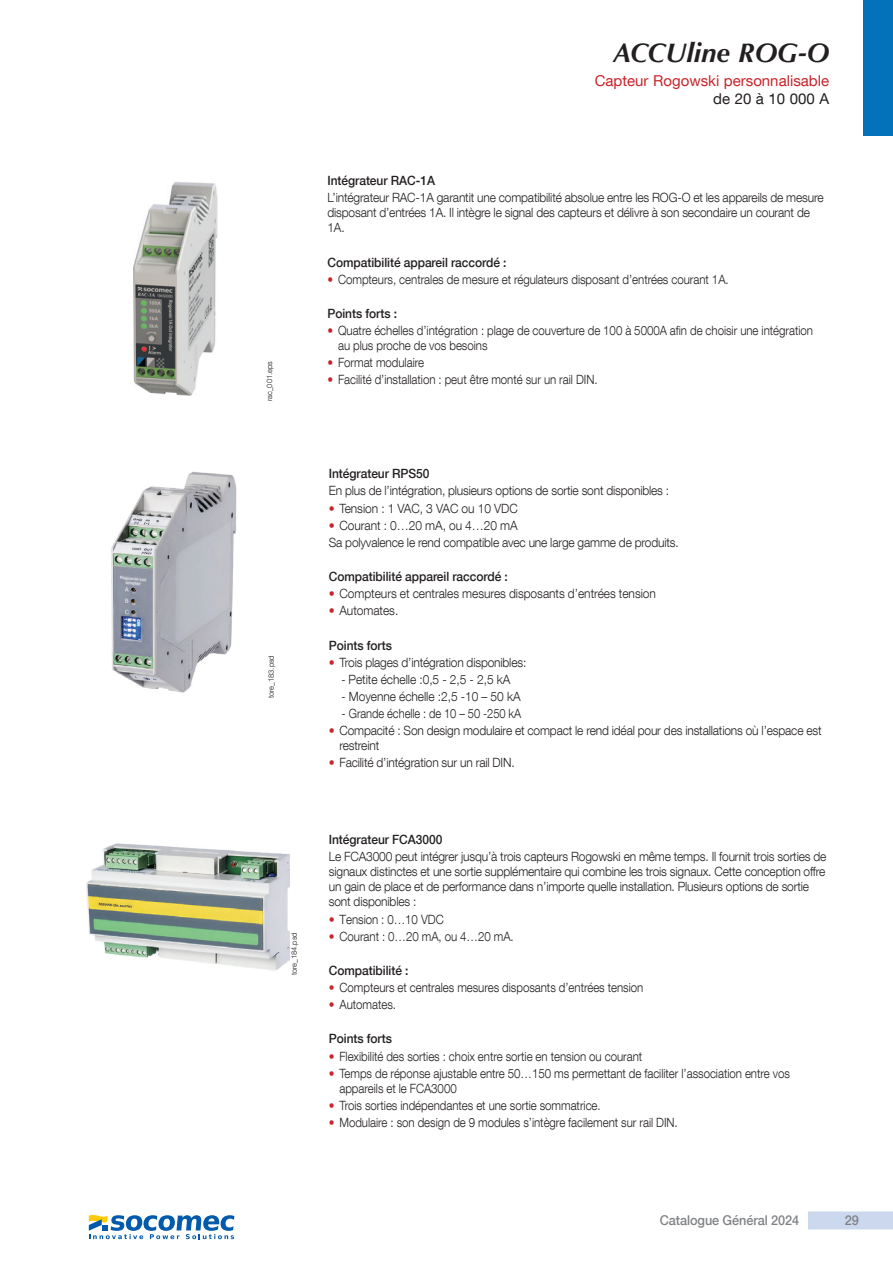
<style>
.page{position:relative;width:893px;height:1263px;background:#fff}
.page>*{position:absolute;margin:0;border:0;box-sizing:border-box;transform-origin:0 0}
.t1{font:italic 700 27px "Optima LT Std";color:#231f20}
.t2{font:15px "Helvetica Neue LT Com";color:#c8242b}
.t3{font:15px "Helvetica Neue LT Com";color:#231f20}
.t4{font:500 13.5px "Helvetica Neue LT Com";letter-spacing:-.005em;color:#808285;scale:.94 1}
.texte_light_8_5pt{font:300 12.75px/15px "Helvetica Neue LT Com";letter-spacing:-.015em;color:#231f20;scale:.94 1}
.texte_light_8_5pt-2{font:300 12.75px/15px "Helvetica Neue LT Com";letter-spacing:-.015em;color:#231f20;scale:.9 1}
.Texte_medium_8_5{font:500 12.75px "Helvetica Neue LT Com";letter-spacing:-.005em;color:#231f20;scale:.94 1}
.texte_puce_light{font:300 12.75px "Helvetica Neue LT Com";letter-spacing:-.005em;color:#231f20;scale:.9 1}
.texte_puce_light-2{font:300 12.75px "Helvetica Neue LT Com";letter-spacing:-.005em;color:#231f20;scale:.87 1}
.reference{font:300 7.5px "Helvetica Neue LT Com";color:#231f20}
.s1{color:#c8242b}
</style>
<div class="page">
<div style="left:808px;top:1211px;width:85px;height:18px;background:#ccd8ed"></div>
<div style="left:863px;top:0;width:30px;height:136px;background:#0372bb"></div>
<img style="left:111px;top:471px;width:126px;height:222px">
<img style="left:87px;top:843px;width:202px;height:128px">
<img style="left:133px;top:182px;width:85px;height:214px">
<svg style="left:89px;top:1215px;width:145px;height:24px"></svg>
<p class="reference" style="left:265px;top:401px;width:42px;rotate:-90deg">rac_001.eps</p>
<p class="reference" style="left:266px;top:698px;width:45px;rotate:-90deg">tore_183.psd</p>
<p class="reference" style="left:290px;top:975px;width:45px;rotate:-90deg">tore_184.psd</p>
<h1 class="t1" style="left:613px;top:37px;width:217px">ACCUline ROG-O</h1>
<p class="t2" style="left:595px;top:72px;width:236px">Capteur Rogowski personnalisable</p>
<p class="t3" style="left:713px;top:90px;width:118px">de 20 à 10 000 A</p>
<p class="Texte_medium_8_5" style="left:327px;top:173px;width:116px">Intégrateur RAC-1A</p>
<p class="texte_light_8_5pt" style="left:327px;top:190px;width:529px">L’intégrateur RAC-1A garantit une compatibilité absolue entre les ROG-O et les appareils de mesure disposant d’entrées 1A. Il intègre le signal des capteurs et délivre à son secondaire un courant de<br>1A.</p>
<p class="Texte_medium_8_5" style="left:327px;top:254px;width:192px">Compatibilité appareil raccordé :</p>
<p class="texte_light_8_5pt-2" style="left:327px;top:271px;width:447px"><span class="s1">•</span> Compteurs, centrales de mesure et régulateurs disposant d’entrées courant 1A.</p>
<p class="Texte_medium_8_5" style="left:327px;top:306px;width:76px">Points forts :</p>
<p class="texte_light_8_5pt-2" style="left:338px;top:323px;width:529px;text-indent:-11px"><span class="s1">•</span> Quatre échelles d’intégration : plage de couverture de 100 à 5000A afin de choisir une intégration au plus proche de vos besoins</p>
<p class="texte_light_8_5pt-2" style="left:327px;top:355px;width:109px"><span class="s1">•</span> Format modulaire</p>
<p class="texte_light_8_5pt-2" style="left:327px;top:372px;width:302px"><span class="s1">•</span> Facilité d’installation : peut être monté sur un rail DIN.</p>
<p class="Texte_medium_8_5" style="left:329px;top:466px;width:109px">Intégrateur RPS50</p>
<p class="texte_light_8_5pt" style="left:329px;top:483px;width:364px">En plus de l’intégration, plusieurs options de sortie sont disponibles :</p>
<p class="texte_light_8_5pt" style="left:329px;top:500px;width:203px"><span class="s1">•</span> Tension : 1 VAC, 3 VAC ou 10 VDC</p>
<p class="texte_light_8_5pt" style="left:329px;top:517px;width:202px"><span class="s1">•</span> Courant : 0…20 mA, ou 4…20 mA</p>
<p class="texte_light_8_5pt" style="left:329px;top:534px;width:374px">Sa polyvalence le rend compatible avec une large gamme de produits.</p>
<p class="Texte_medium_8_5" style="left:329px;top:569px;width:192px">Compatibilité appareil raccordé :</p>
<p class="texte_light_8_5pt" style="left:329px;top:586px;width:350px"><span class="s1">•</span> Compteurs et centrales mesures disposants d’entrées tension</p>
<p class="texte_light_8_5pt" style="left:329px;top:603px;width:76px"><span class="s1">•</span> Automates.</p>
<p class="Texte_medium_8_5" style="left:329px;top:637px;width:69px">Points forts</p>
<p class="texte_light_8_5pt" style="left:329px;top:654px;width:212px"><span class="s1">•</span> Trois plages d’intégration disponibles:</p>
<p class="texte_puce_light-2" style="left:342px;top:671px;width:195px">- Petite échelle :0,5 - 2,5 - 2,5 kA</p>
<p class="texte_puce_light" style="left:342px;top:689px;width:200px">- Moyenne échelle :2,5 -10 – 50 kA</p>
<p class="texte_puce_light" style="left:342px;top:706px;width:201px">- Grande échelle : de 10 – 50 -250 kA</p>
<p class="texte_light_8_5pt" style="left:339px;top:723px;width:514px;text-indent:-11px"><span class="s1">•</span> Compacité : Son design modulaire et compact le rend idéal pour des installations où l’espace est restreint</p>
<p class="texte_light_8_5pt" style="left:329px;top:755px;width:199px"><span class="s1">•</span> Facilité d’intégration sur un rail DIN.</p>
<p class="Texte_medium_8_5" style="left:329px;top:832px;width:122px">Intégrateur FCA3000</p>
<p class="texte_light_8_5pt" style="left:329px;top:849px;width:531px">Le FCA3000 peut intégrer jusqu’à trois capteurs Rogowski en même temps. Il fournit trois sorties de signaux distinctes et une sortie supplémentaire qui combine les trois signaux. Cette conception offre un gain de place et de performance dans n’importe quelle installation. Plusieurs options de sortie sont disponibles :</p>
<p class="texte_light_8_5pt" style="left:329px;top:911px;width:124px"><span class="s1">•</span> Tension : 0…10 VDC</p>
<p class="texte_light_8_5pt-2" style="left:329px;top:928px;width:207px"><span class="s1">•</span> Courant : 0…20 mA, ou 4…20 mA.</p>
<p class="Texte_medium_8_5" style="left:329px;top:963px;width:86px">Compatibilité :</p>
<p class="texte_light_8_5pt-2" style="left:329px;top:980px;width:351px"><span class="s1">•</span> Compteurs et centrales mesures disposants d’entrées tension</p>
<p class="texte_light_8_5pt-2" style="left:329px;top:997px;width:76px"><span class="s1">•</span> Automates.</p>
<p class="Texte_medium_8_5" style="left:329px;top:1031px;width:69px">Points forts</p>
<p class="texte_light_8_5pt-2" style="left:329px;top:1048px;width:350px"><span class="s1">•</span> Flexibilité des sorties : choix entre sortie en tension ou courant</p>
<p class="texte_light_8_5pt-2" style="left:339px;top:1065px;width:502px;text-indent:-11px"><span class="s1">•</span> Temps de réponse ajustable entre 50…150 ms permettant de faciliter l’association entre vos appareils et le FCA3000</p>
<p class="texte_light_8_5pt-2" style="left:329px;top:1097px;width:304px"><span class="s1">•</span> Trois sorties indépendantes et une sortie sommatrice.</p>
<p class="texte_light_8_5pt-2" style="left:329px;top:1114px;width:389px"><span class="s1">•</span> Modulaire : son design de 9 modules s’intègre facilement sur rail DIN.</p>
<p class="t4" style="left:660px;top:1212px;width:150px">Catalogue Général 2024</p>
<p class="t4" style="left:845px;top:1212px;width:16px">29</p>
</div>
